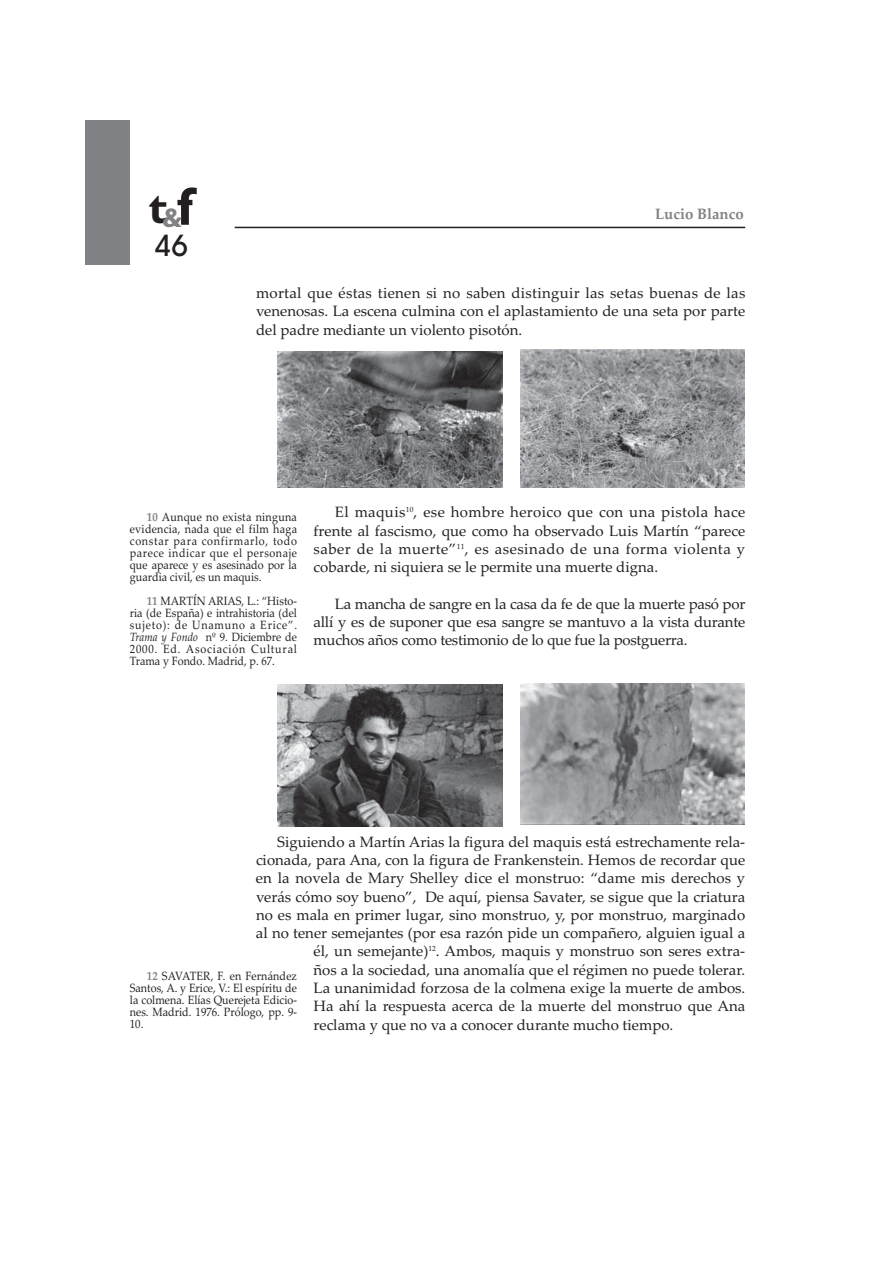
<style>
.page{position:relative;width:893px;height:1263px;background:#fff}
.page>*{position:absolute;margin:0;border:0;box-sizing:border-box;transform-origin:0 0}
.t1{font:700 45px "Gill Sans";color:#231f20}
.t2{font:500 30px "Avant Garde IT Cby BT";color:#231f20}
.t3{font:15px/18.3px "Palatino Linotype";color:#231f20;text-align:justify}
.t4{font:700 15px "Palatino Linotype";color:#808285}
.t5{font:12px/12px "Palatino Linotype";color:#231f20;text-align:justify;scale:.9 1}
.s1{font-size:54px}
.s2{font-weight:700;color:#808285}
.s3{font-style:italic}
</style>
<div class="page">
<div style="left:85px;top:121px;width:44px;height:144px;background:#808285"></div>
<hr style="left:235px;top:227px;width:510px;height:1px;background:#231f20">
<img style="left:277px;top:351px;width:225px;height:137px">
<img style="left:520px;top:350px;width:224px;height:137px">
<img style="left:278px;top:684px;width:224px;height:142px">
<img style="left:521px;top:683px;width:223px;height:141px">
<h1 class="t1" style="left:149px;top:181px;width:46px">t<sub>&amp;</sub><span class="s1">f</span></h1>
<h2 class="t2" style="left:154px;top:235px;width:36px">46</h2>
<p class="t4" style="left:655px;top:205px;width:90px">Lucio Blanco</p>
<p class="t3" style="left:256px;top:285px;width:491px">mortal que éstas tienen si no saben distinguir las setas buenas de las venenosas. La escena culmina con el aplastamiento de una seta por parte del padre mediante un violento pisotón.</p>
<p class="t5" style="left:130px;top:512px;width:187px;text-indent:17px"><span class="s2">10</span> Aunque no exista ninguna evidencia, nada que el film haga constar para confirmarlo, todo parece indicar que el personaje que aparece y es asesinado por la guardia civil, es un maquis.</p>
<p class="t5" style="left:130px;top:596px;width:187px;text-indent:17px"><span class="s2">11</span> MARTÍN ARIAS, L.: “Histo&shy;ria (de España) e intrahistoria (del sujeto): de Unamuno a Erice”.<br><span class="s3">Trama y Fondo</span> nº 9. Diciembre de 2000. Ed. Asociación Cultural Trama y Fondo. Madrid, p. 67.</p>
<p class="t3" style="left:313px;top:505px;width:433px;text-indent:21px">El maquis<sup>10</sup>, ese hombre heroico que con una pistola hace frente al fascismo, que como ha observado Luis Martín “parece saber de la muerte”<sup>11</sup>, es asesinado de una forma violenta y cobarde, ni siquiera se le permite una muerte digna.</p>
<p class="t3" style="left:313px;top:596px;width:433px;text-indent:21px">La mancha de sangre en la casa da fe de que la muerte pasó por allí y es de suponer que esa sangre se mantuvo a la vista durante muchos años como testimonio de lo que fue la postguerra.</p>
<p class="t3" style="left:277px;top:834px;width:469px">Siguiendo a Martín Arias la figura del maquis está estrechamente rela-</p>
<p class="t3" style="left:256px;top:852px;width:491px">cionada, para Ana, con la figura de Frankenstein. Hemos de recordar que</p>
<p class="t3" style="left:256px;top:871px;width:491px">en la novela de Mary Shelley dice el monstruo: “dame mis derechos y</p>
<p class="t3" style="left:256px;top:889px;width:491px">verás cómo soy bueno”, De aquí, piensa Savater, se sigue que la criatura</p>
<p class="t3" style="left:256px;top:907px;width:490px">no es mala en primer lugar, sino monstruo, y, por monstruo, marginado</p>
<p class="t3" style="left:256px;top:926px;width:490px">al no tener semejantes (por esa razón pide un compañero, alguien igual a</p>
<p class="t3" style="left:313px;top:944px;width:433px">él, un semejante)<sup>12</sup>. Ambos, maquis y monstruo son seres extra-</p>
<p class="t3" style="left:313px;top:962px;width:433px">ños a la sociedad, una anomalía que el régimen no puede tolerar.</p>
<p class="t3" style="left:313px;top:981px;width:433px">La unanimidad forzosa de la colmena exige la muerte de ambos.</p>
<p class="t3" style="left:313px;top:999px;width:433px">Ha ahí la respuesta acerca de la muerte del monstruo que Ana</p>
<p class="t3" style="left:313px;top:1017px;width:361px">reclama y que no va a conocer durante mucho tiempo.</p>
<p class="t5" style="left:130px;top:971px;width:187px;text-indent:17px"><span class="s2">12</span> SAVATER, F. en Fernández Santos, A. y Erice, V.: El espíritu de la colmena. Elías Querejeta Edicio&shy;nes. Madrid. 1976. Prólogo, pp. 9- 10.</p>
</div>
